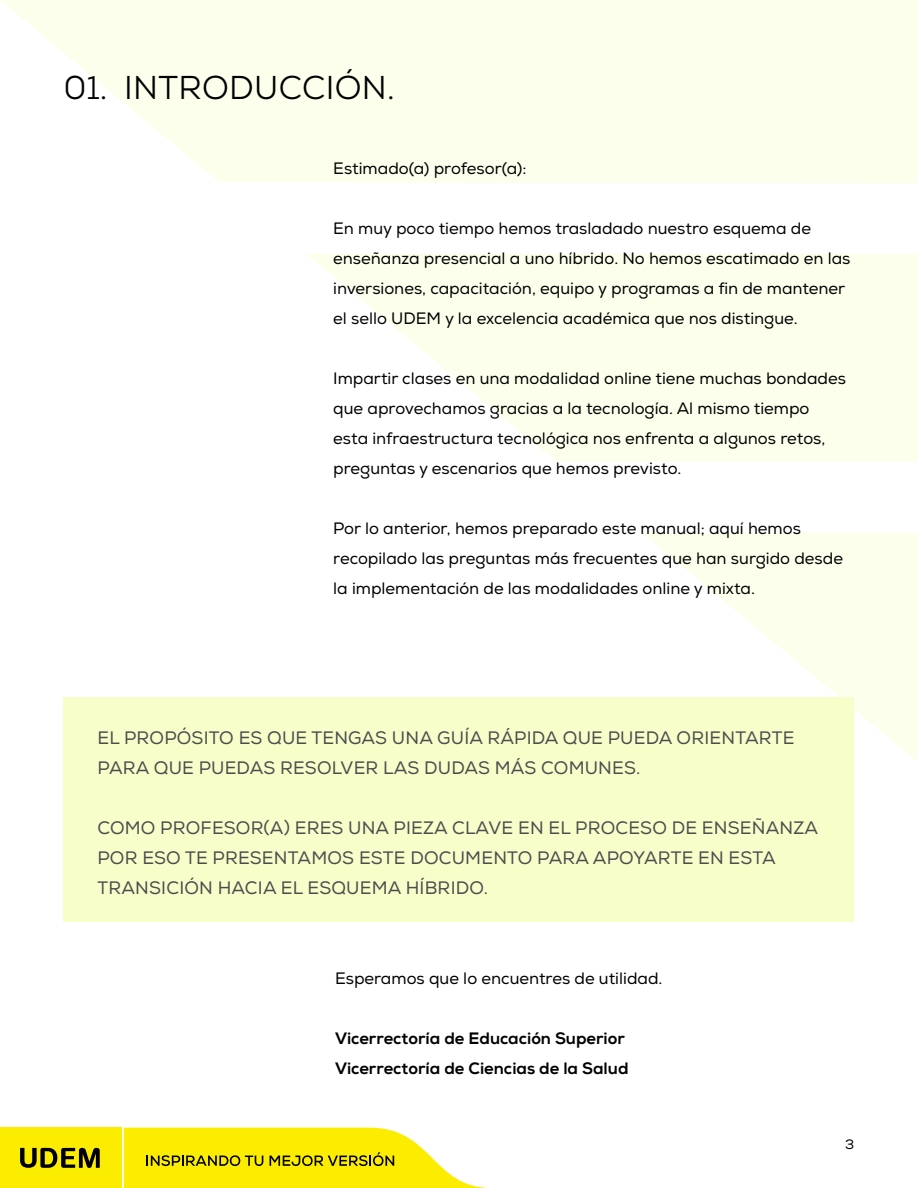
<style>
.page{position:relative;width:918px;height:1188px;background:#fff}
.page>*{position:absolute;margin:0;border:0;box-sizing:border-box;transform-origin:0 0}
.t1{font:33px "Nexa";letter-spacing:.01em;color:#000}
.t2{font:18px/30px "Nexa";letter-spacing:.01em;color:#4d4d4f}
.t3{font:16.5px/30px "Nexa";color:#000}
.t4{font:800 16.5px/30px "Nexa";color:#000}
.t5{font:13.5px "Nexa";color:#000}
</style>
<div class="page">
<svg style="left:641px;top:533px;width:277px;height:229px;fill:#fdffed"></svg>
<svg style="left:306px;top:254px;width:612px;height:207px;fill:#fdffed"></svg>
<svg style="left:1px;top:0;width:917px;height:184px;background:#fdffef"></svg>
<svg style="left:124px;top:1128px;width:366px;height:60px"></svg>
<div style="left:0;top:1127px;width:121px;height:61px;background:#fced00"></div>
<svg style="left:20px;top:1148px;width:80px;height:20px"></svg>
<div style="left:63px;top:698px;width:791px;height:224px;background:#f8fec9"></div>
<h1 class="t1" style="left:64px;top:67px;width:332px">01. INTRODUCCIÓN.</h1>
<p class="t3" style="left:333px;top:154px;width:195px">Estimado(a) profesor(a):</p>
<p class="t3" style="left:333px;top:214px;width:519px">En muy poco tiempo hemos trasladado nuestro esquema de enseñanza presencial a uno híbrido. No hemos escatimado en las inversiones, capacitación, equipo y programas a fin de mantener el sello UDEM y la excelencia académica que nos distingue.</p>
<p class="t3" style="left:333px;top:364px;width:514px">Impartir clases en una modalidad online tiene muchas bondades que aprovechamos gracias a la tecnología. Al mismo tiempo esta infraestructura tecnológica nos enfrenta a algunos retos, preguntas y escenarios que hemos previsto.</p>
<p class="t3" style="left:333px;top:514px;width:511px">Por lo anterior, hemos preparado este manual; aquí hemos recopilado las preguntas más frecuentes que han surgido desde la implementación de las modalidades online y mixta.</p>
<p class="t2" style="left:97px;top:723px;width:698px">EL PROPÓSITO ES QUE TENGAS UNA GUÍA RÁPIDA QUE PUEDA ORIENTARTE<br>PARA QUE PUEDAS RESOLVER LAS DUDAS MÁS COMUNES.</p>
<p class="t2" style="left:97px;top:813px;width:722px">COMO PROFESOR(A) ERES UNA PIEZA CLAVE EN EL PROCESO DE ENSEÑANZA<br>POR ESO TE PRESENTAMOS ESTE DOCUMENTO PARA APOYARTE EN ESTA<br>TRANSICIÓN HACIA EL ESQUEMA HÍBRIDO.</p>
<p class="t3" style="left:335px;top:964px;width:329px">Esperamos que lo encuentres de utilidad.</p>
<p class="t4" style="left:335px;top:1023px;width:295px">Vicerrectoría de Educación Superior<br>Vicerrectoría de Ciencias de la Salud</p>
<p class="t5" style="left:845px;top:1136px;width:11px">3</p>
</div>
